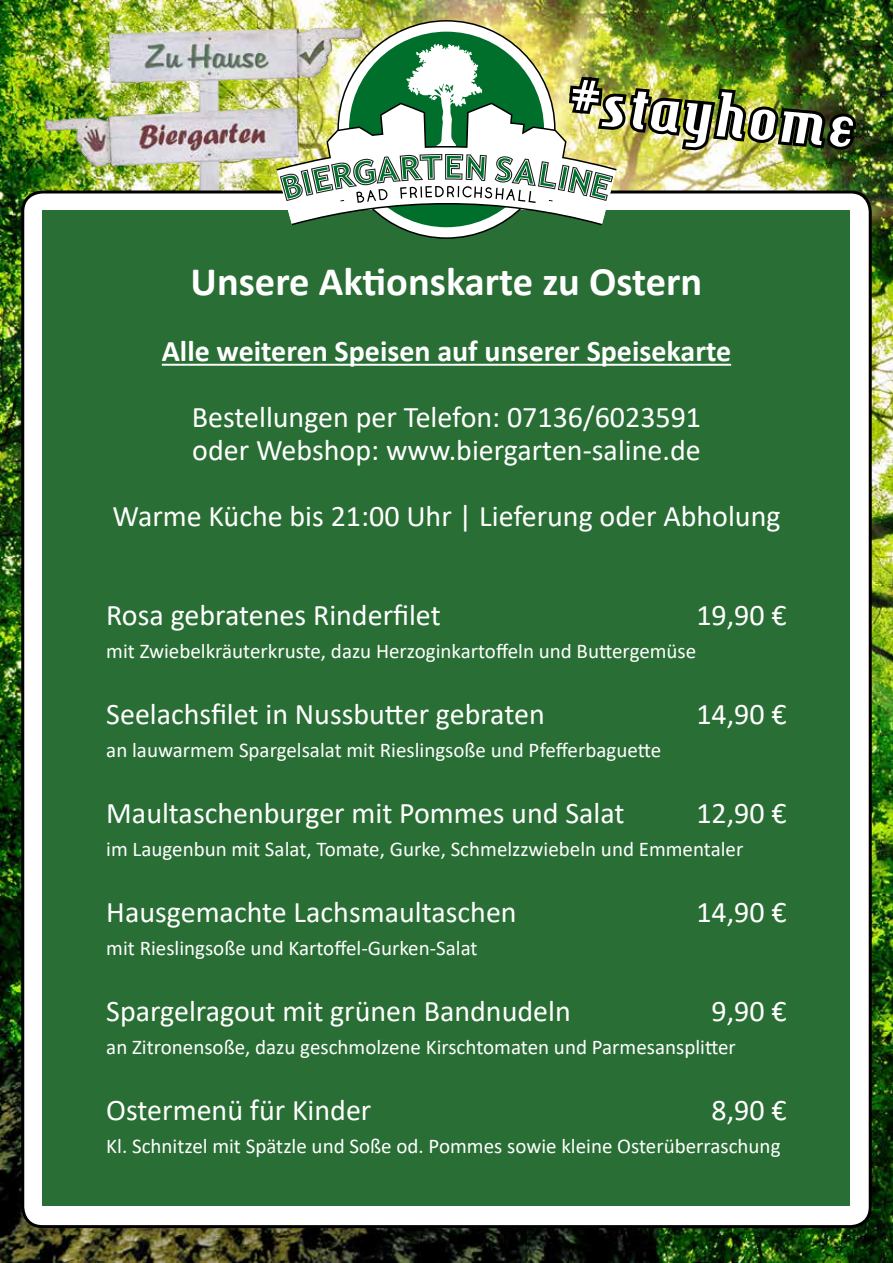
<style>
.page{position:relative;width:893px;height:1263px;background:#fff}
.page>*{position:absolute;margin:0;border:0;box-sizing:border-box;transform-origin:0 0}
.t1{font:60px "Hamburger Heaven";color:#fff}
.t2{font:700 40.5px "Calibri";color:#fff}
.t3{font:30px/33px "Calibri";color:#fff}
.t4{font:700 30px "Calibri";color:#fff}
.t5{font:21px "Calibri";color:#fff}
</style>
<div class="page">
<img style="left:0;top:0;width:893px;height:1263px">
<img style="left:45px;top:28px;width:292px;height:162px">
<div style="left:23px;top:192px;width:847px;height:1034px;background:#fff;border-radius:20px"></div>
<div style="left:43px;top:211px;width:807px;height:995px;background:#296e34"></div>
<hr style="left:162px;top:364px;width:569px;height:2px;background:#fff">
<img style="left:337px;top:20px;width:219px;height:219px">
<div style="left:349px;top:32px;width:195px;height:195px;background:#006f2b;border-radius:50%"></div>
<img style="left:276px;top:44px;width:583px;height:181px">
<h1 class="t1" style="left:572px;top:67px;width:286px;rotate:5deg">#stayhome</h1>
<h2 class="t2" style="left:191px;top:253px;width:513px">Unsere Aktionskarte zu Ostern</h2>
<h3 class="t4" style="left:162px;top:330px;width:571px">Alle weiteren Speisen auf unserer Speisekarte</h3>
<h3 class="t3" style="left:192px;top:400px;width:511px">Bestellungen per Telefon: 07136/6023591 oder Webshop: www.biergarten-saline.de</h3>
<h3 class="t3" style="left:112px;top:499px;width:670px">Warme Küche bis 21:00 Uhr | Lieferung oder Abholung</h3>
<h3 class="t3" style="left:106px;top:598px;width:336px">Rosa gebratenes Rinderfilet</h3>
<h3 class="t3" style="left:696px;top:598px;width:92px">19,90 €</h3>
<p class="t5" style="left:106px;top:637px;width:591px">mit Zwiebelkräuterkruste, dazu Herzoginkartoffeln und Buttergemüse</p>
<h3 class="t3" style="left:106px;top:697px;width:440px">Seelachsfilet in Nussbutter gebraten</h3>
<h3 class="t3" style="left:696px;top:697px;width:92px">14,90 €</h3>
<p class="t5" style="left:106px;top:736px;width:556px">an lauwarmem Spargelsalat mit Rieslingsoße und Pfefferbaguette</p>
<h3 class="t3" style="left:106px;top:796px;width:520px">Maultaschenburger mit Pommes und Salat</h3>
<h3 class="t3" style="left:696px;top:796px;width:92px">12,90 €</h3>
<p class="t5" style="left:106px;top:835px;width:639px">im Laugenbun mit Salat, Tomate, Gurke, Schmelzzwiebeln und Emmentaler</p>
<h3 class="t3" style="left:106px;top:895px;width:412px">Hausgemachte Lachsmaultaschen</h3>
<h3 class="t3" style="left:696px;top:895px;width:92px">14,90 €</h3>
<p class="t5" style="left:106px;top:934px;width:373px">mit Rieslingsoße und Kartoffel-Gurken-Salat</p>
<h3 class="t3" style="left:106px;top:994px;width:466px">Spargelragout mit grünen Bandnudeln</h3>
<h3 class="t3" style="left:712px;top:994px;width:77px">9,90 €</h3>
<p class="t5" style="left:106px;top:1033px;width:631px">an Zitronensoße, dazu geschmolzene Kirschtomaten und Parmesansplitter</p>
<h3 class="t3" style="left:106px;top:1093px;width:267px">Ostermenü für Kinder</h3>
<h3 class="t3" style="left:712px;top:1093px;width:77px">8,90 €</h3>
<p class="t5" style="left:106px;top:1132px;width:676px">Kl. Schnitzel mit Spätzle und Soße od. Pommes sowie kleine Osterüberraschung</p>
</div>
